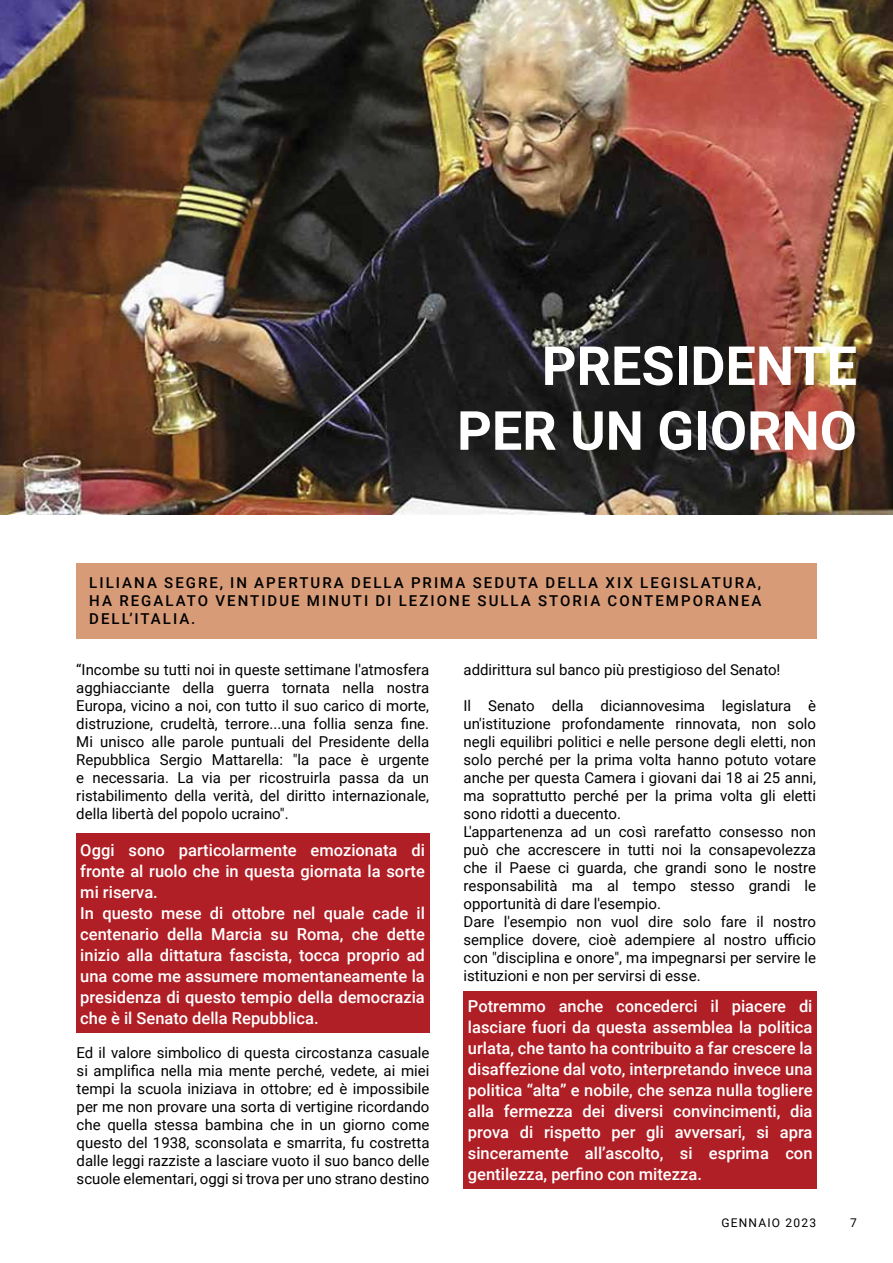
<style>
.page{position:relative;width:893px;height:1263px;background:#fff}
.page>*{position:absolute;margin:0;border:0;box-sizing:border-box;transform-origin:0 0}
.t1{font:700 54px/64.8px "Roboto";color:#fff;text-align:right}
.t2{font:500 16.5px/21px "Roboto";color:#fff}
.t3{font:15px/18px "Roboto";color:#000;text-align:justify}
.t4{font:500 15px/18px "Roboto";letter-spacing:.135em;color:#000;text-align:justify}
.t5{font:12px "Roboto";letter-spacing:.1em;color:#000}
</style>
<div class="page">
<div style="left:76px;top:563px;width:741px;height:75px;background:#d79b78"></div>
<div style="left:76px;top:833px;width:353px;height:200px;background:#b01f26"></div>
<img style="left:0;top:0;width:893px;height:514px">
<div style="left:464px;top:991px;width:353px;height:197px;background:#b01f26"></div>
<h1 class="t1" style="left:457px;top:331px;width:401px">PRESIDENTE<br>PER UN GIORNO</h1>
<p class="t4" style="left:89px;top:573px;width:674px">LILIANA SEGRE, IN APERTURA DELLA PRIMA SEDUTA DELLA XIX LEGISLATURA, HA REGALATO VENTIDUE MINUTI DI LEZIONE SULLA STORIA CONTEMPORANEA DELL’ITALIA.</p>
<p class="t3" style="left:76px;top:660px;width:354px">“Incombe su tutti noi in queste settimane l'atmosfera agghiacciante della guerra tornata nella nostra Europa, vicino a noi, con tutto il suo carico di morte, distruzione, crudeltà, terrore...una follia senza fine.<br>Mi unisco alle parole puntuali del Presidente della Repubblica Sergio Mattarella: "la pace è urgente e necessaria. La via per ricostruirla passa da un ristabilimento della verità, del diritto internazionale, della libertà del popolo ucraino".</p>
<p class="t2" style="left:80px;top:839px;width:346px">Oggi sono particolarmente emozionata di fronte al ruolo che in questa giornata la sorte mi riserva.<br>In questo mese di ottobre nel quale cade il centenario della Marcia su Roma, che dette inizio alla dittatura fascista, tocca proprio ad una come me assumere momentaneamente la presidenza di questo tempio della democrazia che è il Senato della Repubblica.</p>
<p class="t3" style="left:77px;top:1043px;width:354px">Ed il valore simbolico di questa circostanza casuale si amplifica nella mia mente perché, vedete, ai miei tempi la scuola iniziava in ottobre; ed è impossibile per me non provare una sorta di vertigine ricordando che quella stessa bambina che in un giorno come questo del 1938, sconsolata e smarrita, fu costretta dalle leggi razziste a lasciare vuoto il suo banco delle scuole elementari, oggi si trova per uno strano destino</p>
<p class="t3" style="left:463px;top:660px;width:318px">addirittura sul banco più prestigioso del Senato!</p>
<p class="t3" style="left:463px;top:696px;width:354px;text-align:left">Il Senato della diciannovesima legislatura è un'istituzione profondamente rinnovata, non solo negli equilibri politici e nelle persone degli eletti, non solo perché per la prima volta hanno potuto votare anche per questa Camera i giovani dai 18 ai 25 anni, ma soprattutto perché per la prima volta gli eletti sono ridotti a duecento.<br>L'appartenenza ad un così rarefatto consesso non può che accrescere in tutti noi la consapevolezza che il Paese ci guarda, che grandi sono le nostre responsabilità ma al tempo stesso grandi le opportunità di dare l'esempio.<br>Dare l'esempio non vuol dire solo fare il nostro semplice dovere, cioè adempiere al nostro ufficio con "disciplina e onore", ma impegnarsi per servire le istituzioni e non per servirsi di esse.</p>
<p class="t2" style="left:468px;top:995px;width:346px;text-align:justify">Potremmo anche concederci il piacere di lasciare fuori da questa assemblea la politica urlata, che tanto ha contribuito a far crescere la disaffezione dal voto, interpretando invece una politica “alta” e nobile, che senza nulla togliere alla fermezza dei diversi convincimenti, dia prova di rispetto per gli avversari, si apra sinceramente all’ascolto, si esprima con gentilezza, perfino con mitezza.</p>
<p class="t5" style="left:721px;top:1214px;width:96px">GENNAIO 2023</p>
<p class="t5" style="left:850px;top:1214px;width:8px">7</p>
</div>
